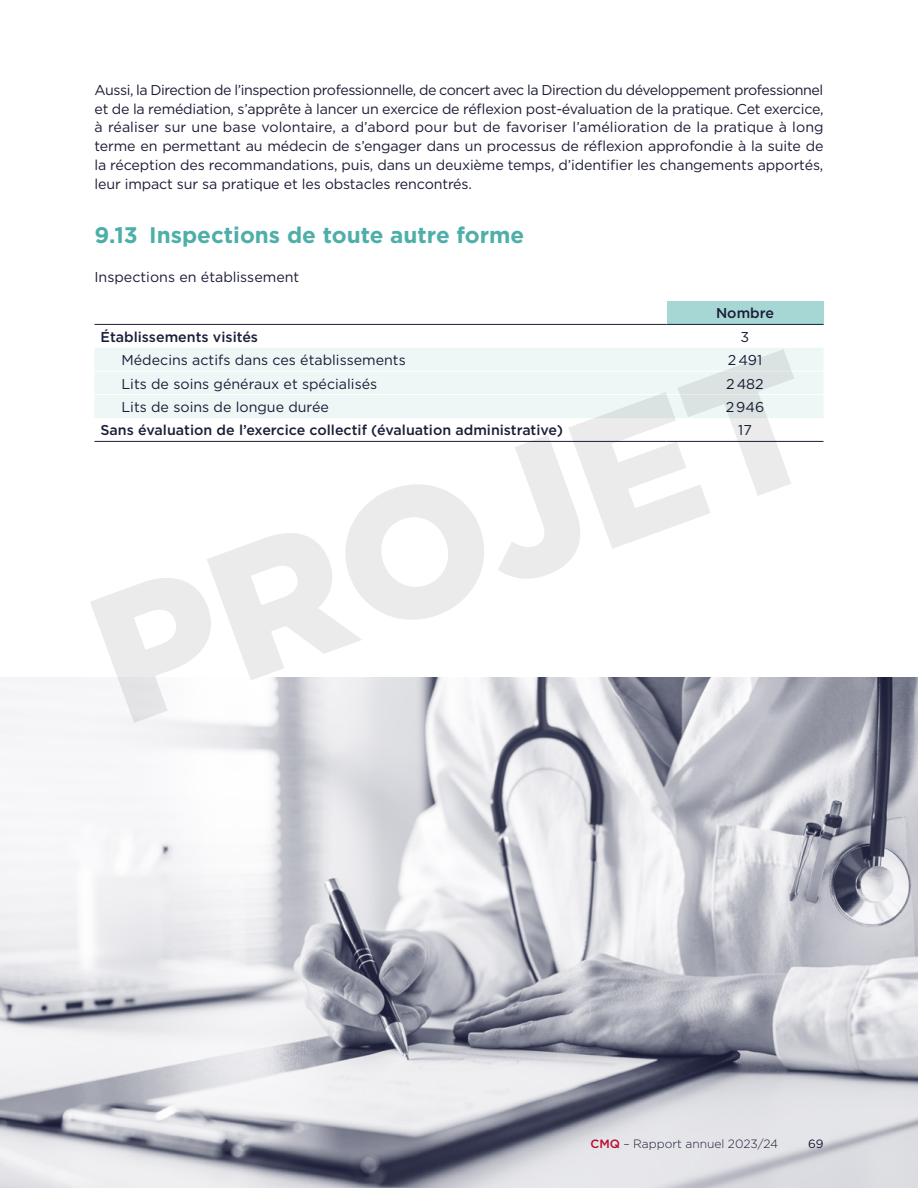
<style>
.page{position:relative;width:918px;height:1188px;background:#fff}
.page>*{position:absolute;margin:0;border:0;box-sizing:border-box;transform-origin:0 0}
.t1{font:700 22.5px "Gotham";color:#4eafa9}
.Texte_courant_-_justifié{font:14.25px/18.8px "Gotham";letter-spacing:-.01em;color:#1b1d36;text-align:justify}
.Texte_courant{font:14.25px "Gotham";color:#1b1d36}
.Texte_tableau_-_bleu{font:500 14.25px "Gotham";color:#1b1d36}
.t2{font:300 12px "Gotham";color:#1b1d36}
.t3{font:12px "Gotham";color:#1b1d36}
.s1{font-weight:500;color:#ba0c2f}
</style>
<div class="page">
<div style="left:667px;top:301px;width:157px;height:23px;background:#a7d7d4"></div>
<div style="left:95px;top:348px;width:728px;height:70px;background:#edf7f6"></div>
<hr style="left:667px;top:371px;width:157px;height:1px;background:#fff">
<hr style="left:667px;top:394px;width:157px;height:1px;background:#fff">
<hr style="left:94px;top:324px;width:573px;height:1px;background:#1b1d36">
<hr style="left:667px;top:324px;width:157px;height:1px;background:#1b1d36">
<hr style="left:667px;top:441px;width:157px;height:1px;background:#1b1d36">
<img style="left:0;top:677px;width:918px;height:511px">
<svg style="left:90px;top:349px;width:704px;height:374px"></svg>
<p class="Texte_courant_-_justifié" style="left:94px;top:80px;width:731px">Aussi, la Direction de l’inspection professionnelle, de concert avec la Direction du développement professionnel et de la remédiation, s’apprête à lancer un exercice de réflexion post-évaluation de la pratique. Cet exercice, à réaliser sur une base volontaire, a d’abord pour but de favoriser l’amélioration de la pratique à long terme en permettant au médecin de s’engager dans un processus de réflexion approfondie à la suite de la réception des recommandations, puis, dans un deuxième temps, d’identifier les changements apportés, leur impact sur sa pratique et les obstacles rencontrés.</p>
<p class="t1" style="left:94px;top:220px;width:431px">9.13 Inspections de toute autre forme</p>
<p class="Texte_courant_-_justifié" style="left:94px;top:267px;width:206px">Inspections en établissement</p>
<p class="Texte_tableau_-_bleu" style="left:716px;top:304px;width:59px">Nombre</p>
<p class="Texte_tableau_-_bleu" style="left:100px;top:327px;width:159px">Établissements visités</p>
<p class="Texte_courant" style="left:741px;top:328px;width:10px">3</p>
<p class="Texte_courant" style="left:122px;top:351px;width:286px">Médecins actifs dans ces établissements</p>
<p class="Texte_courant" style="left:728px;top:351px;width:36px">2 491</p>
<p class="Texte_courant" style="left:122px;top:374px;width:257px">Lits de soins généraux et spécialisés</p>
<p class="Texte_courant" style="left:726px;top:374px;width:39px">2 482</p>
<p class="Texte_courant" style="left:122px;top:398px;width:209px">Lits de soins de longue durée</p>
<p class="Texte_courant" style="left:726px;top:398px;width:40px">2 946</p>
<p class="Texte_tableau_-_bleu" style="left:100px;top:421px;width:464px">Sans évaluation de l’exercice collectif (évaluation administrative)</p>
<p class="Texte_courant" style="left:738px;top:421px;width:15px">17</p>
<p class="t2" style="left:590px;top:1136px;width:189px"><span class="s1">CMQ</span> – Rapport annuel 2023/24</p>
<p class="t3" style="left:808px;top:1136px;width:17px">69</p>
</div>
